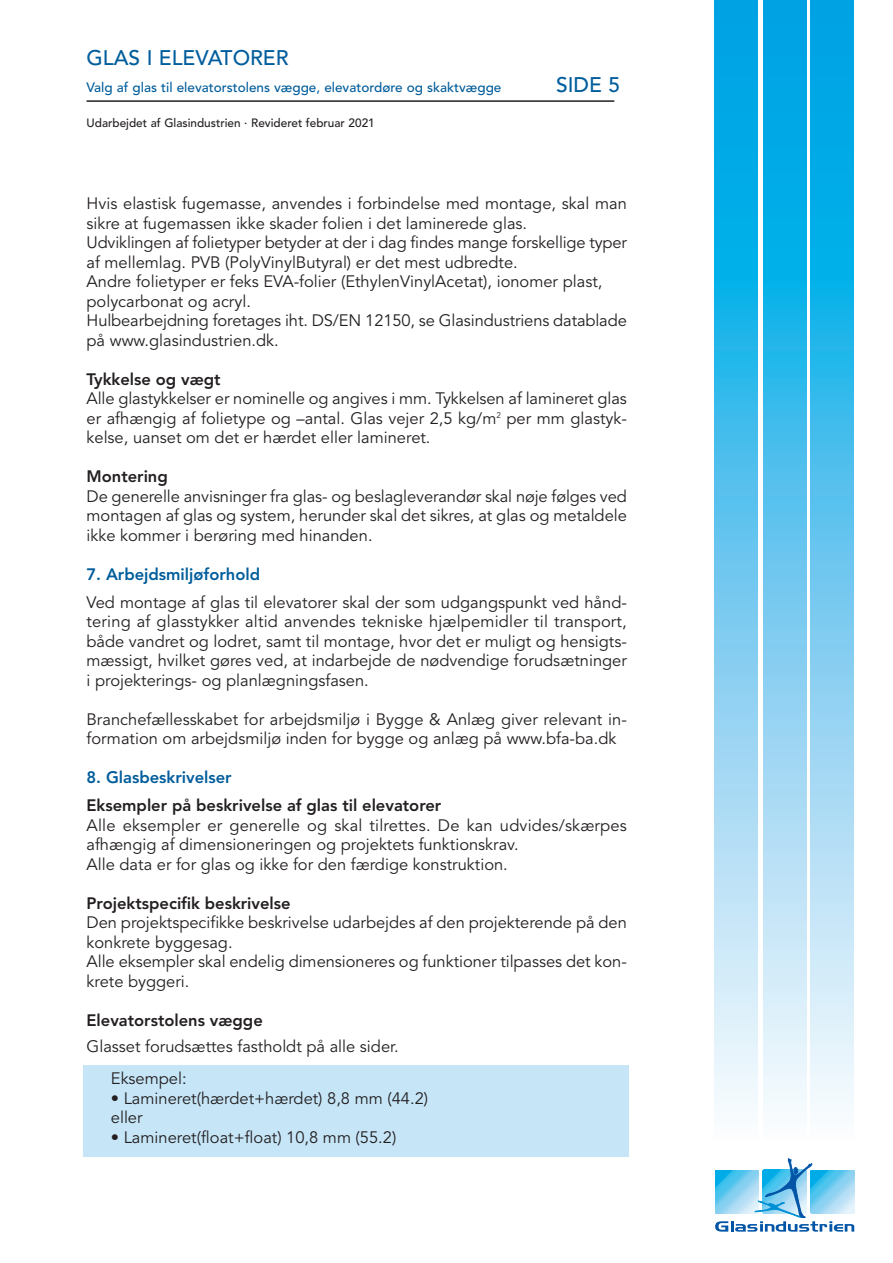
<style>
.page{position:relative;width:893px;height:1263px;background:#fff}
.page>*{position:absolute;margin:0;border:0;box-sizing:border-box;transform-origin:0 0}
.t1{font:500 21px "Avenir";color:#005d9c}
.t2{font:16.5px/19.5px "Avenir";color:#231f20}
.t3{font:800 16.5px "Avenir";color:#231f20}
.t4{font:800 16.5px "Avenir";color:#005d9c}
.t5{font:500 13.5px "Avenir";color:#005d9c}
.t6{font:500 12px "Avenir";color:#231f20}
</style>
<div class="page">
<div style="left:83px;top:1065px;width:545px;height:92px;background:#c6e6f8"></div>
<svg style="left:715px;top:0;width:43px;height:1109px;background:#67c8ef"></svg>
<svg style="left:763px;top:0;width:43px;height:1109px;background:#67c8ef"></svg>
<svg style="left:811px;top:0;width:43px;height:1109px;background:#67c8ef"></svg>
<svg style="left:715px;top:1158px;width:139px;height:73px"></svg>
<hr style="left:87px;top:100px;width:527px;height:2px;background:#231f20">
<p class="t1" style="left:87px;top:49px;width:204px">GLAS I ELEVATORER</p>
<p class="t5" style="left:87px;top:82px;width:416px">Valg af glas til elevatorstolens vægge, elevatordøre og skaktvægge</p>
<p class="t1" style="left:556px;top:76px;width:66px">SIDE 5</p>
<p class="t6" style="left:87px;top:117px;width:290px">Udarbejdet af Glasindustrien · Revideret februar 2021</p>
<p class="t2" style="left:87px;top:196px;width:542px">Hvis elastisk fugemasse, anvendes i forbindelse med montage, skal man sikre at fugemassen ikke skader folien i det laminerede glas.<br>Udviklingen af folietyper betyder at der i dag findes mange forskellige typer af mellemlag. PVB (PolyVinylButyral) er det mest udbredte.<br>Andre folietyper er feks EVA-folier (EthylenVinylAcetat), ionomer plast, polycarbonat og acryl.<br>Hulbearbejdning foretages iht. DS/EN 12150, se Glasindustriens datablade på www.glasindustrien.dk.</p>
<p class="t3" style="left:87px;top:372px;width:136px">Tykkelse og vægt</p>
<p class="t2" style="left:87px;top:391px;width:542px;text-align:justify">Alle glastykkelser er nominelle og angives i mm. Tykkelsen af lamineret glas er afhængig af folietype og –antal. Glas vejer 2,5 kg/m<sup>2</sup> per mm glastyk&shy;kelse, uanset om det er hærdet eller lamineret.</p>
<p class="t3" style="left:87px;top:470px;width:83px">Montering</p>
<p class="t2" style="left:87px;top:488px;width:542px;text-align:justify">De generelle anvisninger fra glas- og beslagleverandør skal nøje følges ved montagen af glas og system, herunder skal det sikres, at glas og metaldele ikke kommer i berøring med hinanden.</p>
<p class="t4" style="left:87px;top:567px;width:175px">7. Arbejdsmiljøforhold</p>
<p class="t2" style="left:87px;top:594px;width:542px;text-align:justify">Ved montage af glas til elevatorer skal der som udgangspunkt ved hånd&shy;tering af glasstykker altid anvendes tekniske hjælpemidler til transport, både vandret og lodret, samt til montage, hvor det er muligt og hensigts&shy;mæssigt, hvilket gøres ved, at indarbejde de nødvendige forudsætninger i projekterings- og planlægningsfasen.</p>
<p class="t2" style="left:87px;top:711px;width:542px">Branchefællesskabet for arbejdsmiljø i Bygge &amp; Anlæg giver relevant in&shy;formation om arbejdsmiljø inden for bygge og anlæg på www.bfa-ba.dk</p>
<p class="t4" style="left:87px;top:771px;width:147px">8. Glasbeskrivelser</p>
<p class="t3" style="left:87px;top:799px;width:356px">Eksempler på beskrivelse af glas til elevatorer</p>
<p class="t2" style="left:87px;top:817px;width:542px">Alle eksempler er generelle og skal tilrettes. De kan udvides/skærpes afhængig af dimensioneringen og projektets funktionskrav.<br>Alle data er for glas og ikke for den færdige konstruktion.</p>
<p class="t3" style="left:87px;top:896px;width:206px">Projektspecifik beskrivelse</p>
<p class="t2" style="left:87px;top:915px;width:542px">Den projektspecifikke beskrivelse udarbejdes af den projekterende på den konkrete byggesag.<br>Alle eksempler skal endelig dimensioneres og funktioner tilpasses det kon&shy;krete byggeri.</p>
<p class="t3" style="left:87px;top:1013px;width:178px">Elevatorstolens vægge</p>
<p class="t2" style="left:111px;top:1032px;width:289px;line-height:32.2px;text-indent:-24px">Glasset forudsættes fastholdt på alle sider.<br>Eksempel:</p>
<p class="t2" style="left:111px;top:1090px;width:319px">• Lamineret(hærdet+hærdet) 8,8 mm (44.2) eller</p>
<p class="t2" style="left:111px;top:1129px;width:287px">• Lamineret(float+float) 10,8 mm (55.2)</p>
</div>
